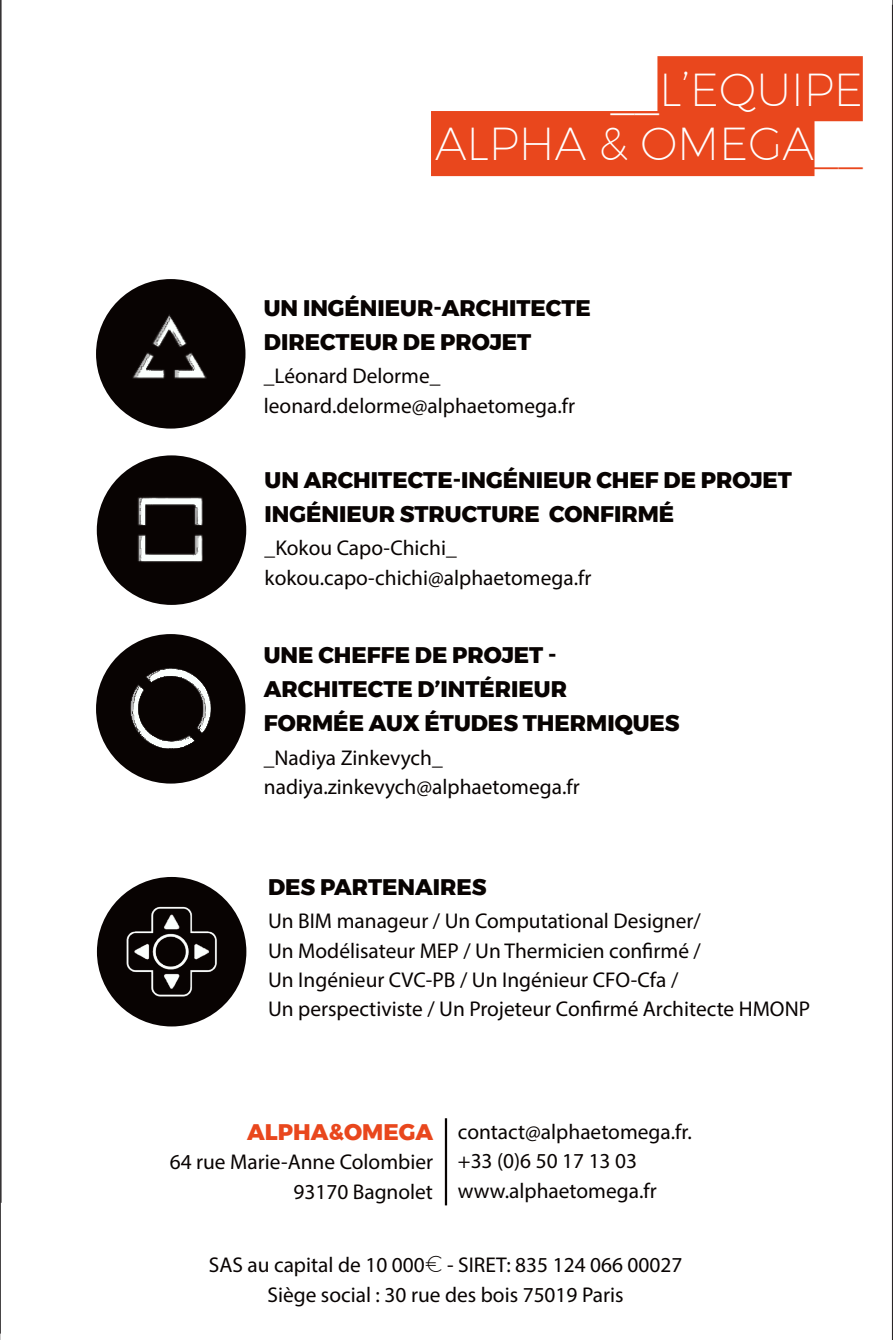
<style>
.page{position:relative;width:893px;height:1340px;background:#fff}
.page>*{position:absolute;margin:0;border:0;box-sizing:border-box;transform-origin:0 0}
.t1{font:200 45px "Montserrat";color:#fff}
.t2{font:800 22.5px "Montserrat";color:#080302}
.t3{font:800 22.5px "Montserrat";color:#e9471d}
.t4{font:21.38px "Myriad Pro";color:#080302}
.s1{color:#e9471d}
.s2{font-family:"Montserrat";font-weight:200;font-size:22.5px}
</style>
<div class="page">
<hr style="left:0;top:0;width:1px;height:1339px;background:#231f20">
<hr style="left:892px;top:5px;width:1px;height:1334px;background:#231f20">
<svg style="left:431px;top:56px;width:432px;height:120px;fill:#e9471d"></svg>
<div style="left:96px;top:634px;width:149px;height:149px;background:#080302;border-radius:50%"></div>
<div style="left:96px;top:279px;width:149px;height:149px;background:#080302;border-radius:50%"></div>
<hr style="left:445px;top:1118px;width:2px;height:87px;background:#080302">
<img style="left:132px;top:314px;width:75px;height:65px">
<hr style="left:1px;top:0;width:1px;height:1202px;background:#231f20">
<hr style="left:892px;top:0;width:1px;height:1213px;background:#231f20">
<div style="left:97px;top:455px;width:149px;height:150px;background:#080302;border-radius:50%"></div>
<img style="left:115px;top:472px;width:113px;height:115px">
<img style="left:130px;top:668px;width:81px;height:81px">
<div style="left:97px;top:877px;width:149px;height:149px;background:#080302;border-radius:50%"></div>
<img style="left:126px;top:906px;width:91px;height:91px">
<p class="t1" style="left:610px;top:56px;width:254px">__L’EQUIPE</p>
<p class="t1" style="left:435px;top:110px;width:429px">ALPHA &amp; OMEGA<span class="s1">__</span></p>
<p class="t2" style="left:264px;top:289px;width:328px">UN INGÉNIEUR-ARCHITECTE</p>
<p class="t2" style="left:264px;top:323px;width:269px">DIRECTEUR DE PROJET</p>
<p class="t4" style="left:264px;top:363px;width:178px">_Léonard Delorme_</p>
<p class="t4" style="left:264px;top:392px;width:313px">leonard.delorme@alphaetomega.fr</p>
<p class="t2" style="left:265px;top:461px;width:529px">UN ARCHITECTE-INGÉNIEUR CHEF DE PROJET</p>
<p class="t2" style="left:265px;top:495px;width:411px">INGÉNIEUR STRUCTURE CONFIRMÉ</p>
<p class="t4" style="left:265px;top:535px;width:194px">_Kokou Capo-Chichi_</p>
<p class="t4" style="left:265px;top:564px;width:328px">kokou.capo-chichi@alphaetomega.fr</p>
<p class="t2" style="left:264px;top:637px;width:294px">UNE CHEFFE DE PROJET -</p>
<p class="t2" style="left:264px;top:671px;width:305px">ARCHITECTE D’INTÉRIEUR</p>
<p class="t2" style="left:264px;top:704px;width:417px">FORMÉE AUX ÉTUDES THERMIQUES</p>
<p class="t4" style="left:264px;top:744px;width:180px">_Nadiya Zinkevych_</p>
<p class="t4" style="left:264px;top:773px;width:317px">nadiya.zinkevych@alphaetomega.fr</p>
<p class="t2" style="left:268px;top:868px;width:220px">DES PARTENAIRES</p>
<p class="t4" style="left:268px;top:908px;width:434px">Un BIM manageur / Un Computational Designer/</p>
<p class="t4" style="left:268px;top:937px;width:434px">Un Modélisateur MEP / Un Thermicien confirmé /</p>
<p class="t4" style="left:268px;top:966px;width:412px">Un Ingénieur CVC-PB / Un Ingénieur CFO-Cfa /</p>
<p class="t4" style="left:268px;top:995px;width:544px">Un perspectiviste / Un Projeteur Confirmé Architecte HMONP</p>
<p class="t3" style="left:247px;top:1113px;width:187px">ALPHA&amp;OMEGA</p>
<p class="t4" style="left:170px;top:1148px;width:265px">64 rue Marie-Anne Colombier</p>
<p class="t4" style="left:294px;top:1178px;width:141px">93170 Bagnolet</p>
<p class="t4" style="left:458px;top:1118px;width:235px">contact@alphaetomega.fr.</p>
<p class="t4" style="left:458px;top:1147px;width:181px">+33 (0)6 50 17 13 03</p>
<p class="t4" style="left:458px;top:1177px;width:200px">www.alphaetomega.fr</p>
<p class="t4" style="left:209px;top:1252px;width:475px">SAS au capital de 10 000<span class="s2">€</span> - SIRET: 835 124 066 00027</p>
<p class="t4" style="left:267px;top:1281px;width:358px">Siège social : 30 rue des bois 75019 Paris</p>
</div>
